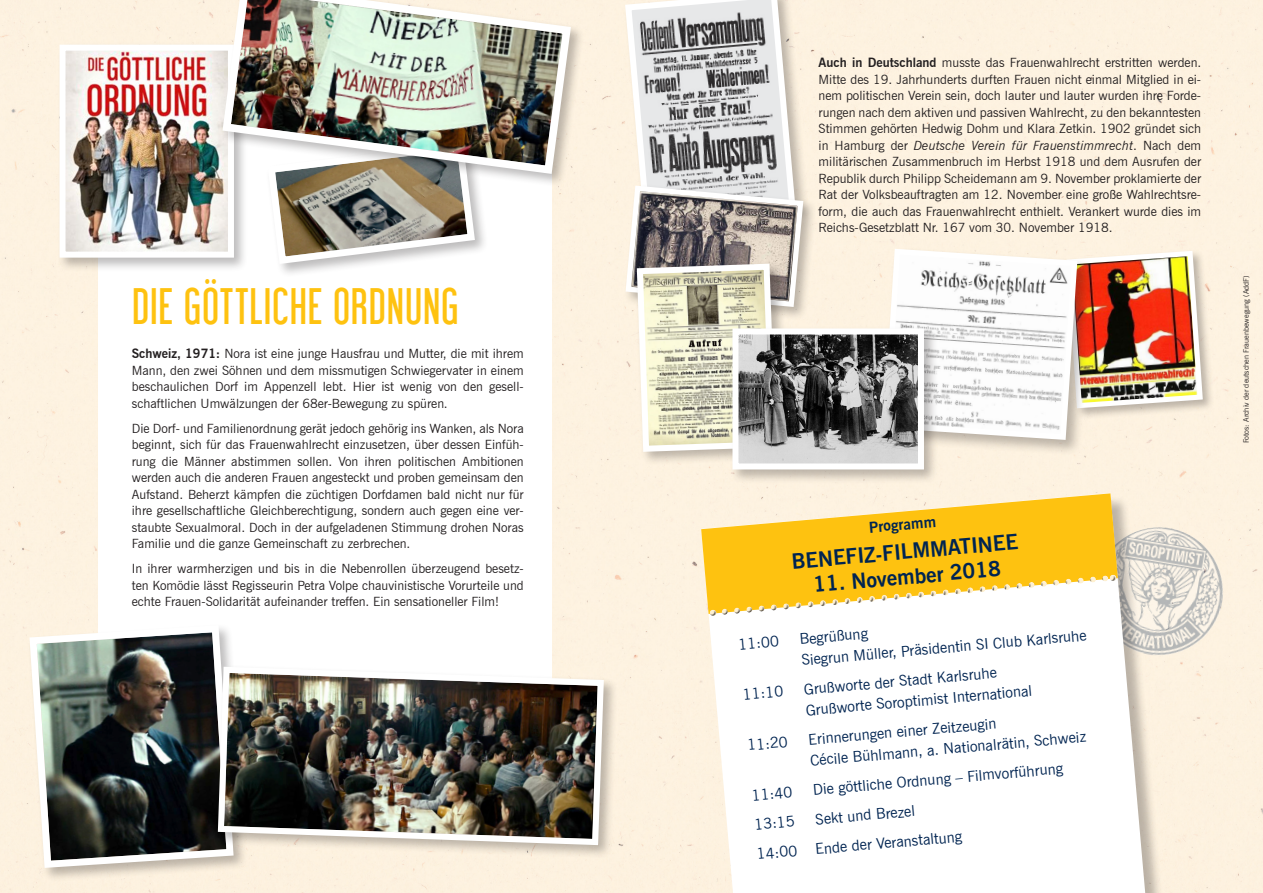
<style>
.page{position:relative;width:1263px;height:893px;background:#fff}
.page>*{position:absolute;margin:0;border:0;box-sizing:border-box;transform-origin:0 0}
.t1{font:45px "Libel Suit";letter-spacing:.03em;color:#fec210}
.t2{font:700 21px "News Gothic BT";color:#002451}
.t3{font:15px/21px "News Gothic BT";color:#002451}
.t4{font:700 15px "News Gothic BT";color:#002451}
.t5{font:12.75px/16.5px "News Gothic BT";color:#231f20;text-align:justify}
.t6{font:7.5px "News Gothic BT";color:#231f20}
.s1{font-weight:700}
.s2{font-style:italic}
</style>
<div class="page">
<img style="left:1168px;top:527px;width:58px;height:133px">
<div style="left:27px;top:623px;width:221px;height:259px;background:#231f20;opacity:.3"></div>
<img style="left:26px;top:621px;width:211px;height:250px">
<div style="left:216px;top:665px;width:402px;height:194px;background:#231f20;opacity:.3"></div>
<img style="left:215px;top:664px;width:392px;height:184px">
<div style="left:57px;top:42px;width:191px;height:230px;background:#231f20;opacity:.3"></div>
<img style="left:57px;top:42px;width:180px;height:219px">
<div style="left:266px;top:140px;width:223px;height:138px;background:#231f20;opacity:.3"></div>
<svg style="left:266px;top:188px;width:213px;height:80px"></svg>
<div style="left:220px;top:0;width:365px;height:188px;background:#231f20;opacity:.3"></div>
<img style="left:218px;top:0;width:357px;height:178px">
<div style="left:703px;top:495px;width:465px;height:398px;background:#231f20;opacity:.3"></div>
<svg style="left:701px;top:493px;width:444px;height:400px"></svg>
<svg style="left:701px;top:493px;width:417px;height:121px;background:#fdcd43"></svg>
<svg style="left:708px;top:572px;width:409px;height:45px"></svg>
<div style="left:1065px;top:249px;width:150px;height:171px;background:#231f20;opacity:.3"></div>
<div style="left:623px;top:184px;width:194px;height:137px;background:#231f20;opacity:.3"></div>
<div style="left:635px;top:262px;width:155px;height:204px;background:#231f20;opacity:.3"></div>
<svg style="left:622px;top:0;width:184px;height:455px;background:#c2beb5"></svg>
<div style="left:881px;top:247px;width:212px;height:209px;background:#231f20;opacity:.3"></div>
<img style="left:880px;top:246px;width:325px;height:197px">
<div style="left:730px;top:326px;width:208px;height:158px;background:#231f20;opacity:.3"></div>
<img style="left:739px;top:335px;width:178px;height:127px">
<div style="left:732px;top:328px;width:192px;height:141px;border:6px solid #fff"></div>
<h1 class="t1" style="left:133px;top:279px;width:327px">DIE GÖTTLICHE ORDNUNG</h1>
<p class="t5" style="left:132px;top:345px;width:393px"><span class="s1">Schweiz, 1971:</span> Nora ist eine junge Hausfrau und Mutter, die mit ihrem Mann, den zwei Söhnen und dem missmutigen Schwiegervater in einem beschaulichen Dorf im Appenzell lebt. Hier ist wenig von den gesell&shy;schaftlichen Umwälzungen der 68er-Bewegung zu spüren.</p>
<p class="t5" style="left:132px;top:420px;width:393px">Die Dorf- und Familienordnung gerät jedoch gehörig ins Wanken, als Nora beginnt, sich für das Frauenwahlrecht einzusetzen, über dessen Einfüh&shy;rung die Männer abstimmen sollen. Von ihren politischen Ambitionen werden auch die anderen Frauen angesteckt und proben gemeinsam den Aufstand. Beherzt kämpfen die züchtigen Dorfdamen bald nicht nur für ihre gesellschaftliche Gleichberechtigung, sondern auch gegen eine ver&shy;staubte Sexualmoral. Doch in der aufgeladenen Stimmung drohen Noras Familie und die ganze Gemeinschaft zu zerbrechen.</p>
<p class="t5" style="left:132px;top:560px;width:393px">In ihrer warmherzigen und bis in die Nebenrollen überzeugend besetz&shy;ten Komödie lässt Regisseurin Petra Volpe chauvinistische Vorurteile und echte Frauen-Solidarität aufeinander treffen. Ein sensationeller Film!</p>
<p class="t5" style="left:819px;top:54px;width:384px"><span class="s1">Auch in Deutschland</span> musste das Frauenwahlrecht erstritten werden.<br>Mitte des 19. Jahrhunderts durften Frauen nicht einmal Mitglied in ei&shy;nem politischen Verein sein, doch lauter und lauter wurden ihre Forde&shy;rungen nach dem aktiven und passiven Wahlrecht, zu den bekanntesten Stimmen gehörten Hedwig Dohm und Klara Zetkin. 1902 gründet sich in Hamburg der <span class="s2">Deutsche Verein für Frauenstimmrecht</span>. Nach dem militärischen Zusammenbruch im Herbst 1918 und dem Ausrufen der Republik durch Philipp Scheidemann am 9. November proklamierte der Rat der Volksbeauftragten am 12. November eine große Wahlrechtsre&shy;form, die auch das Frauenwahlrecht enthielt. Verankert wurde dies im Reichs-Gesetzblatt Nr. 167 vom 30. November 1918.</p>
<p class="t4" style="left:868px;top:518px;width:69px;rotate:-5deg">Programm</p>
<h2 class="t2" style="left:790px;top:549px;width:229px;rotate:-5deg">BENEFIZ-FILMMATINEE</h2>
<h2 class="t2" style="left:812px;top:572px;width:189px;rotate:-5deg">11. November 2018</h2>
<p class="t3" style="left:737px;top:634px;width:42px;rotate:-5deg">11:00</p>
<p class="t3" style="left:799px;top:628px;width:288px;rotate:-5deg">Begrüßung<br>Siegrun Müller, Präsidentin SI Club Karlsruhe</p>
<p class="t3" style="left:742px;top:684px;width:42px;rotate:-5deg">11:10</p>
<p class="t3" style="left:803px;top:679px;width:229px;rotate:-5deg">Grußworte der Stadt Karlsruhe<br>Grußworte Soroptimist International</p>
<p class="t3" style="left:746px;top:734px;width:42px;rotate:-5deg">11:20</p>
<p class="t3" style="left:751px;top:785px;width:42px;rotate:-5deg">11:40</p>
<p class="t3" style="left:808px;top:729px;width:278px;rotate:-5deg">Erinnerungen einer Zeitzeugin<br>Cécile Bühlmann, a. Nationalrätin, Schweiz</p>
<p class="t3" style="left:812px;top:779px;width:252px;rotate:-5deg">Die göttliche Ordnung – Filmvorführung</p>
<p class="t3" style="left:753px;top:810px;width:207px;line-height:29.5px;text-indent:61px;rotate:-5deg">Sekt und Brezel<br>14:00 Ende der Veranstaltung</p>
<p class="t3" style="left:753px;top:814px;width:42px;rotate:-5deg">13:15</p>
<p class="t6" style="left:1241px;top:443px;width:170px;rotate:-90deg">Fotos: Archiv der deutschen Frauenbewegung (AddF)</p>
</div>
